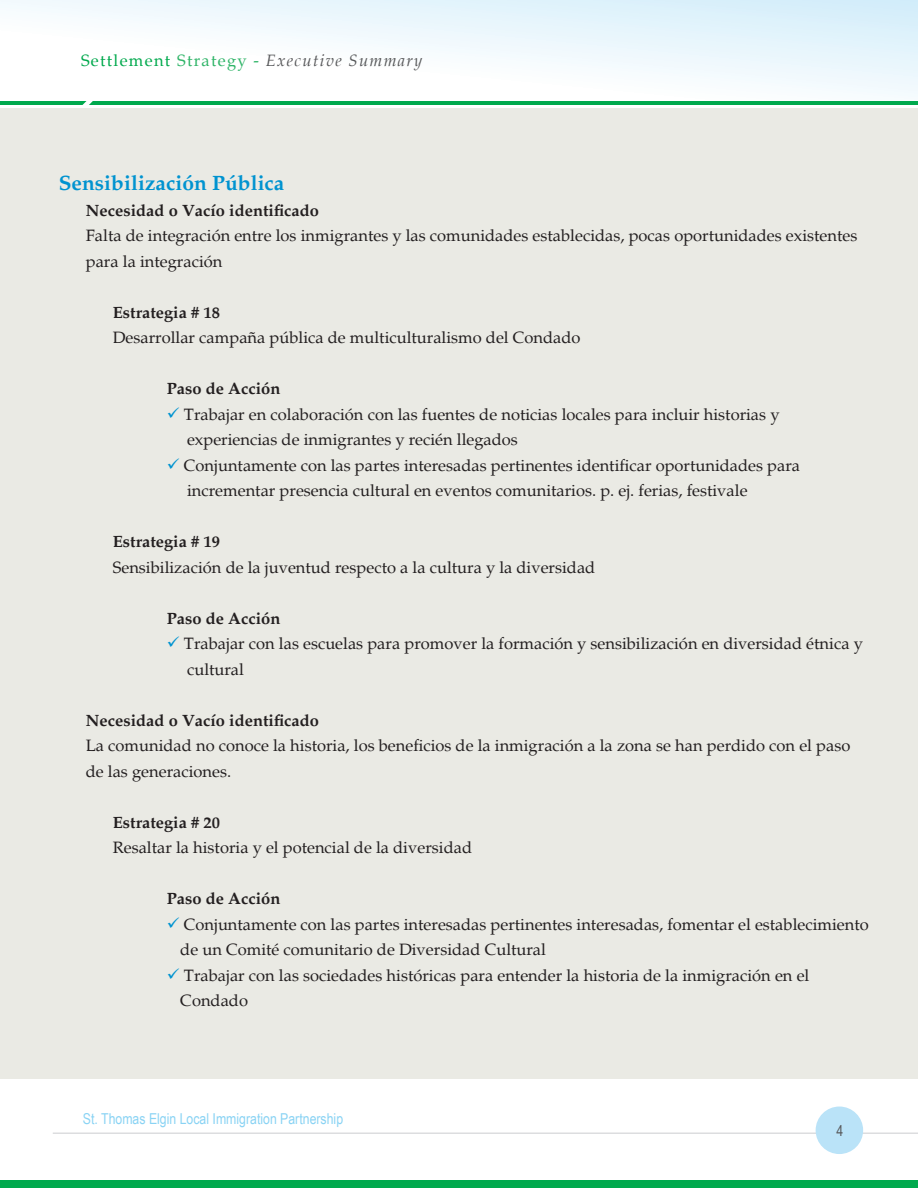
<style>
.page{position:relative;width:918px;height:1188px;background:#fff}
.page>*{position:absolute;margin:0;border:0;box-sizing:border-box;transform-origin:0 0}
.t1{font:700 21px "Palatino";color:#0093d0}
.t2{font:16.5px/25.5px "Palatino";color:#231f20}
.t3{font:700 16.5px "Palatino";color:#231f20}
.t4{font:italic 16.5px "Palatino";letter-spacing:.08em;color:#57585a}
.t5{font:15px "Arial Narrow";color:#89d3f4}
.t6{font:15px "Arial Narrow";color:#57585a}
.s1{font-style:normal;color:#00a94d}
.s2{font-style:normal;color:#31b569}
.s3{color:#0093d0}
</style>
<div class="page">
<hr style="left:53px;top:1132px;width:865px;height:2px;background:#dcdddf">
<div style="left:816px;top:1107px;width:47px;height:47px;background:#bae3f8;border-radius:50%"></div>
<svg style="left:0;top:0;width:918px;height:97px"></svg>
<div style="left:0;top:1180px;width:918px;height:8px;background:#00a94d"></div>
<hr style="left:0;top:101px;width:918px;height:4px;background:#00a94d">
<svg style="left:73px;top:76px;width:41px;height:29px"></svg>
<div style="left:0;top:108px;width:918px;height:970px;background:#eaeae4"></div>
<p class="t4" style="left:81px;top:50px;width:343px"><span class="s1">Settlement</span> <span class="s2">Strategy -</span> Executive Summary</p>
<p class="t1" style="left:59px;top:171px;width:227px">Sensibilización Pública</p>
<p class="t3" style="left:86px;top:200px;width:235px">Necesidad o Vacío identificado</p>
<p class="t2" style="left:86px;top:223px;width:773px">Falta de integración entre los inmigrantes y las comunidades establecidas, pocas oportunidades existentes para la integración</p>
<p class="t3" style="left:113px;top:302px;width:109px">Estrategia # 18</p>
<p class="t2" style="left:113px;top:325px;width:469px">Desarrollar campaña pública de multiculturalismo del Condado</p>
<p class="t3" style="left:167px;top:379px;width:115px">Paso de Acción</p>
<p class="t2" style="left:167px;top:402px;width:614px"><span class="s3">✓</span> Trabajar en colaboración con las fuentes de noticias locales para incluir historias y</p>
<p class="t2" style="left:187px;top:427px;width:332px">experiencias de inmigrantes y recién llegados</p>
<p class="t2" style="left:167px;top:453px;width:635px"><span class="s3">✓</span> Conjuntamente con las partes interesadas pertinentes identificar oportunidades para</p>
<p class="t2" style="left:187px;top:478px;width:562px">incrementar presencia cultural en eventos comunitarios. p. ej. ferias, festivale</p>
<p class="t3" style="left:113px;top:532px;width:109px">Estrategia # 19</p>
<p class="t2" style="left:113px;top:555px;width:484px">Sensibilización de la juventud respecto a la cultura y la diversidad</p>
<p class="t3" style="left:167px;top:608px;width:115px">Paso de Acción</p>
<p class="t2" style="left:167px;top:631px;width:698px"><span class="s3">✓</span> Trabajar con las escuelas para promover la formación y sensibilización en diversidad étnica y</p>
<p class="t2" style="left:187px;top:657px;width:58px">cultural</p>
<p class="t3" style="left:86px;top:710px;width:235px">Necesidad o Vacío identificado</p>
<p class="t2" style="left:86px;top:733px;width:766px">La comunidad no conoce la historia, los beneficios de la inmigración a la zona se han perdido con el paso de las generaciones.</p>
<p class="t3" style="left:113px;top:812px;width:109px">Estrategia # 20</p>
<p class="t2" style="left:113px;top:835px;width:361px">Resaltar la historia y el potencial de la diversidad</p>
<p class="t3" style="left:167px;top:889px;width:115px">Paso de Acción</p>
<p class="t2" style="left:167px;top:912px;width:703px"><span class="s3">✓</span> Conjuntamente con las partes interesadas pertinentes interesadas, fomentar el establecimiento</p>
<p class="t2" style="left:180px;top:937px;width:367px">de un Comité comunitario de Diversidad Cultural</p>
<p class="t2" style="left:167px;top:963px;width:644px"><span class="s3">✓</span> Trabajar con las sociedades históricas para entender la historia de la inmigración en el</p>
<p class="t2" style="left:180px;top:988px;width:69px">Condado</p>
<p class="t5" style="left:83px;top:1108px;width:262px">St. Thomas Elgin Local Immigration Partnership</p>
<p class="t6" style="left:836px;top:1119px;width:8px">4</p>
</div>
